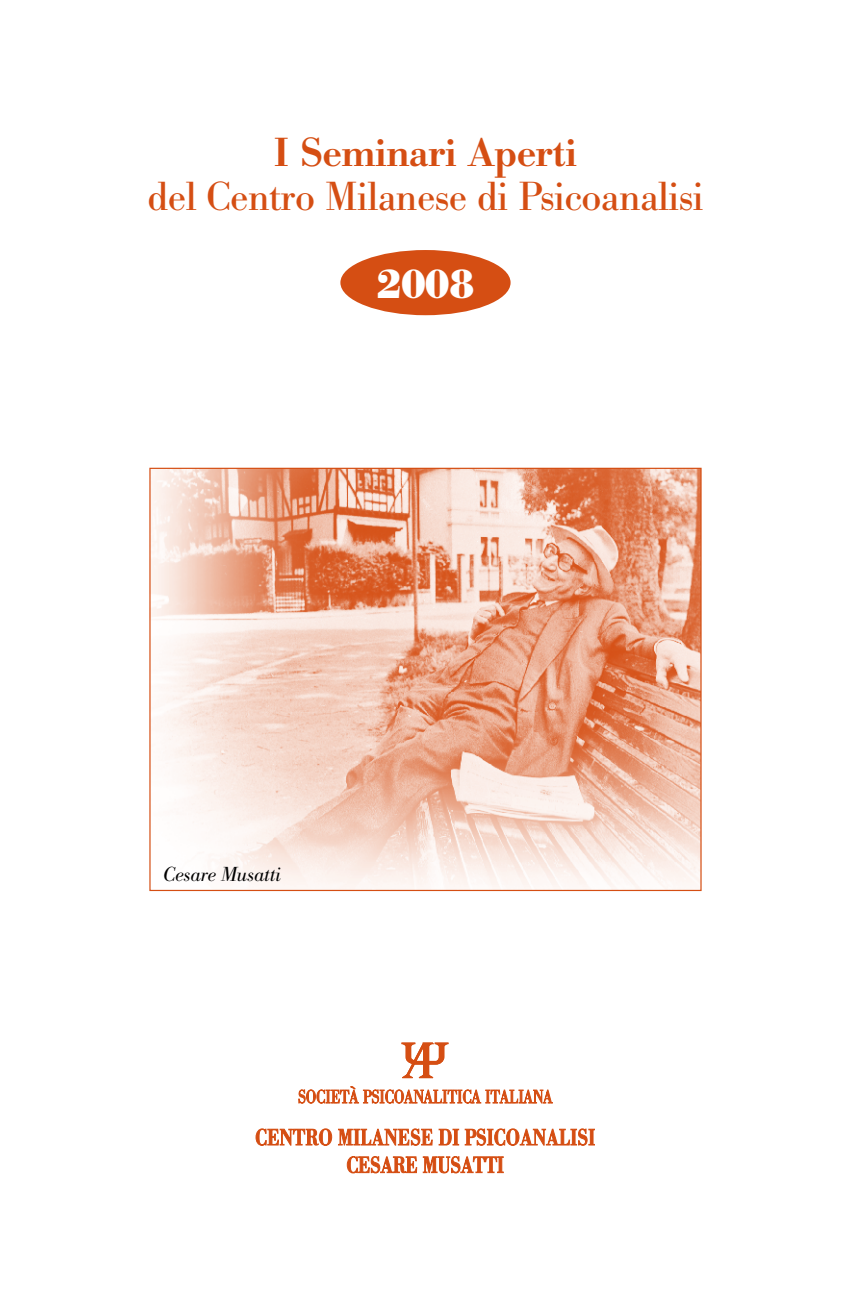
<style>
.page{position:relative;width:851px;height:1304px;background:#fff}
.page>*{position:absolute;margin:0;border:0;box-sizing:border-box;transform-origin:0 0}
.t1{font:40px "Bodoni BE";letter-spacing:-.01em;color:#d54e13}
.t2{font:500 40px "Bodoni BE";letter-spacing:-.01em;color:#d54e13}
.t3{font:700 40px "Bodoni BE";color:#fff}
.t4{font:italic 300 20px "Bodoni BE";letter-spacing:-.01em;color:#000}
</style>
<div class="page">
<div style="left:340px;top:250px;width:170px;height:65px;background:#d54e13;border-radius:50%"></div>
<img style="left:151px;top:470px;width:548px;height:419px">
<svg style="left:347px;top:1156px;width:70px;height:17px"></svg>
<svg style="left:423px;top:1156px;width:80px;height:17px"></svg>
<svg style="left:256px;top:1128px;width:76px;height:18px"></svg>
<svg style="left:338px;top:1128px;width:94px;height:18px"></svg>
<svg style="left:438px;top:1128px;width:156px;height:18px"></svg>
<svg style="left:298px;top:1086px;width:254px;height:18px"></svg>
<svg style="left:401px;top:1043px;width:47px;height:35px"></svg>
<p class="t2" style="left:274px;top:130px;width:304px">I Seminari Aperti</p>
<p class="t1" style="left:147px;top:174px;width:557px">del Centro Milanese di Psicoanalisi</p>
<p class="t3" style="left:377px;top:260px;width:98px">2008</p>
<p class="t4" style="left:163px;top:862px;width:119px">Cesare Musatti</p>
</div>
